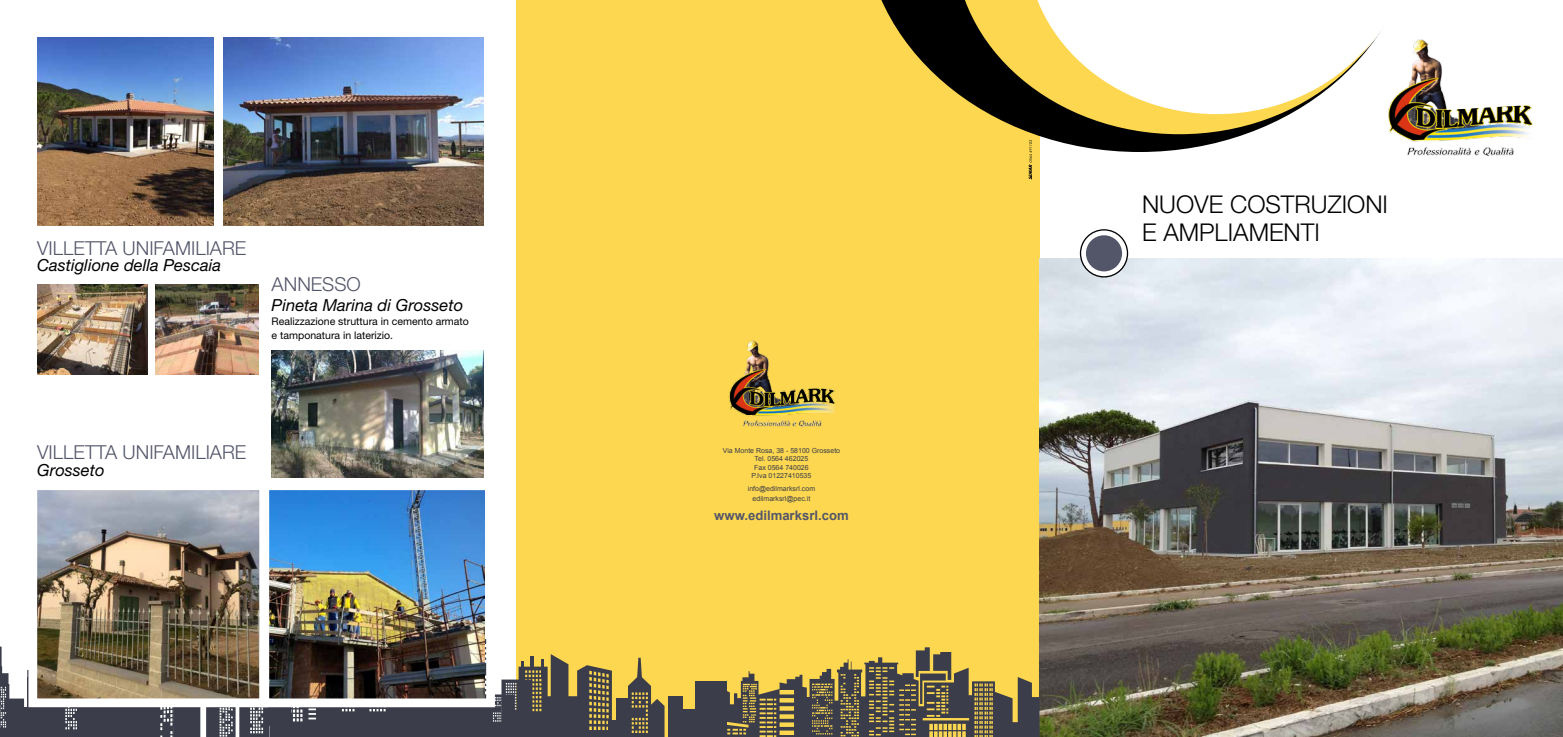
<style>
.page{position:relative;width:1563px;height:737px;background:#fff}
.page>*{position:absolute;margin:0;border:0;box-sizing:border-box;transform-origin:0 0}
.t1{font:300 24.5px/28px "Helvetica Neue";color:#000}
.t2{font:300 19.25px "Helvetica Neue";color:#535669}
.t3{font:italic 16.62px "Helvetica Neue";color:#000}
.t4{font:700 13.12px "Arial";color:#535669}
.t5{font:10.5px/14px "Helvetica Neue";color:#000}
.t6{font:7px/8.4px "Arial";color:#3b3d4a;text-align:center}
</style>
<div class="page">
<div style="left:516px;top:0;width:523px;height:737px;background:#fdd74f"></div>
<img style="left:1039px;top:258px;width:524px;height:479px">
<svg style="left:1080px;top:230px;width:47px;height:47px"></svg>
<div style="left:1080px;top:229px;width:48px;height:48px;border:1px solid #000;border-radius:50%"></div>
<div style="left:1086px;top:235px;width:36px;height:36px;background:#535669;border-radius:50%"></div>
<svg style="left:881px;top:0;width:365px;height:152px"></svg>
<svg style="left:954px;top:0;width:336px;height:134px"></svg>
<svg style="left:1026px;top:0;width:356px;height:114px"></svg>
<img style="left:37px;top:37px;width:176px;height:189px">
<img style="left:223px;top:37px;width:261px;height:189px">
<img style="left:37px;top:284px;width:110px;height:90px">
<img style="left:155px;top:284px;width:103px;height:90px">
<img style="left:728px;top:340px;width:107px;height:88px">
<div style="left:316px;top:689px;width:24px;height:48px;background:#3b3d4a"></div>
<svg style="left:628px;top:657px;width:36px;height:80px"></svg>
<svg style="left:340px;top:654px;width:272px;height:83px"></svg>
<div style="left:616px;top:698px;width:14px;height:39px;background:#3b3d4a"></div>
<div style="left:608px;top:720px;width:12px;height:17px;background:#3b3d4a"></div>
<div style="left:668px;top:697px;width:14px;height:40px;background:#3b3d4a"></div>
<div style="left:678px;top:709px;width:19px;height:28px;background:#3b3d4a"></div>
<div style="left:695px;top:681px;width:31px;height:56px;background:#3b3d4a"></div>
<svg style="left:206px;top:711px;width:110px;height:26px;background:#575864"></svg>
<svg style="left:160px;top:711px;width:40px;height:26px"></svg>
<div style="left:134px;top:679px;width:26px;height:58px;background:#3b3d4a"></div>
<div style="left:77px;top:701px;width:19px;height:36px;background:#3b3d4a"></div>
<svg style="left:48px;top:711px;width:29px;height:26px"></svg>
<div style="left:32px;top:685px;width:16px;height:52px;background:#3b3d4a"></div>
<svg style="left:0;top:646px;width:24px;height:91px"></svg>
<div style="left:21px;top:708px;width:21px;height:29px;background:#3b3d4a"></div>
<svg style="left:96px;top:711px;width:38px;height:26px"></svg>
<svg style="left:726px;top:647px;width:313px;height:90px"></svg>
<img style="left:272px;top:350px;width:212px;height:127px">
<img style="left:272px;top:477px;width:227px;height:234px">
<img style="left:24px;top:477px;width:248px;height:234px">
<img style="left:1380px;top:37px;width:153px;height:120px">
<svg style="left:1028px;top:140px;width:4px;height:39px"></svg>
<h2 class="t2" style="left:37px;top:236px;width:211px">VILLETTA UNIFAMILIARE</h2>
<h3 class="t3" style="left:37px;top:255px;width:185px">Castiglione della Pescaia</h3>
<h2 class="t2" style="left:272px;top:272px;width:91px">ANNESSO</h2>
<h3 class="t3" style="left:272px;top:295px;width:193px">Pineta Marina di Grosseto</h3>
<h3 class="t5" style="left:272px;top:314px;width:199px">Realizzazione struttura in cemento armato e tamponatura in laterizio.</h3>
<h2 class="t2" style="left:37px;top:440px;width:211px">VILLETTA UNIFAMILIARE</h2>
<h3 class="t3" style="left:37px;top:460px;width:69px">Grosseto</h3>
<p class="t6" style="left:723px;top:446px;width:119px">Via Monte Rosa, 38 - 58100 Grosseto<br>Tel. 0564 462025<br>Fax 0564 740026<br>P.Iva 01227410535</p>
<p class="t6" style="left:748px;top:484px;width:69px;line-height:9.6px">info@edilmarksrl.com edilmarksrl@pec.it</p>
<h3 class="t4" style="left:714px;top:506px;width:136px">www.edilmarksrl.com</h3>
<h1 class="t1" style="left:1142px;top:189px;width:247px">NUOVE COSTRUZIONI<br>E AMPLIAMENTI</h1>
</div>
